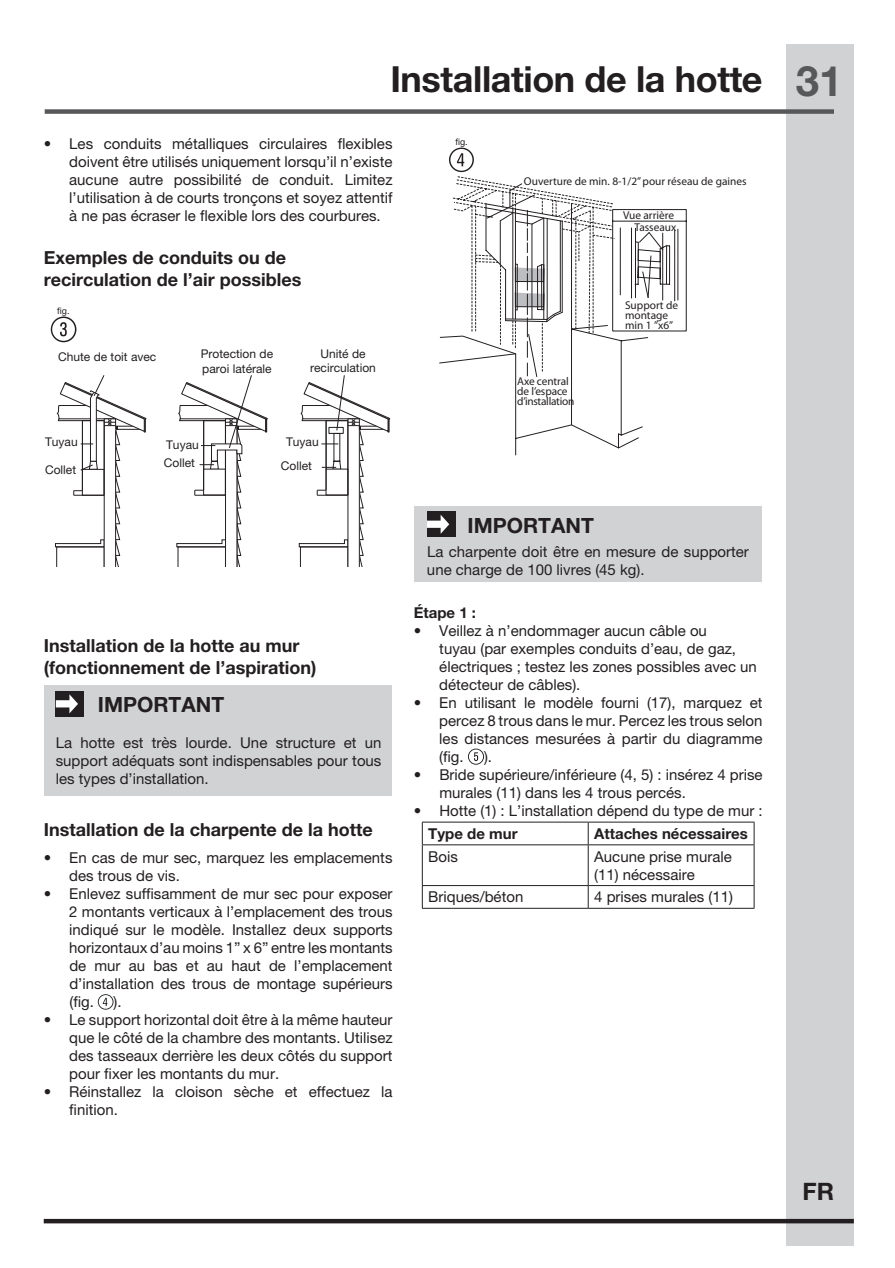
<style>
.page{position:relative;width:895px;height:1268px;background:#fff}
.page>*{position:absolute;margin:0;border:0;box-sizing:border-box;transform-origin:0 0}
.t1{font:700 42px "Helvetica Neue LT Pro";color:#57585a}
.t2{font:700 36px "Helvetica Neue LT Pro";letter-spacing:-.01em;color:#231f20}
.t3{font:700 24px "Helvetica Neue LT Pro";color:#231f20}
.t4{font:700 21px "Helvetica Neue LT Pro";color:#231f20}
.t5{font:700 18px/21.6px "Helvetica Neue LT Pro";color:#231f20}
.t6{font:15px/18px "Helvetica Neue LT Pro";color:#231f20}
.t7{font:700 15px "Helvetica Neue LT Pro";color:#231f20}
.t8{font:12px/14.4px "Helvetica Neue LT Pro";color:#231f20}
.t9{font:11.4px/10.1px "Myriad Pro";color:#231f20}
.t10{font:9px "Helvetica Neue LT Pro";color:#231f20}
</style>
<div class="page">
<div style="left:786px;top:44px;width:68px;height:1201px;background:#d1d2d4"></div>
<div style="left:44px;top:1218px;width:810px;height:5px;background:#231f20"></div>
<div style="left:45px;top:109px;width:789px;height:5px;background:#57585a"></div>
<svg style="left:55px;top:375px;width:91px;height:191px"></svg>
<svg style="left:176px;top:375px;width:92px;height:191px"></svg>
<svg style="left:299px;top:375px;width:91px;height:191px"></svg>
<svg style="left:51px;top:316px;width:25px;height:26px"></svg>
<div style="left:44px;top:685px;width:347px;height:111px;background:#d1d2d4"></div>
<div style="left:56px;top:690px;width:28px;height:26px;background:#231f20"></div>
<svg style="left:56px;top:694px;width:22px;height:19px"></svg>
<svg style="left:97px;top:994px;width:16px;height:15px"></svg>
<svg style="left:515px;top:377px;width:128px;height:78px"></svg>
<svg style="left:439px;top:147px;width:248px;height:230px"></svg>
<div style="left:414px;top:506px;width:347px;height:75px;background:#d1d2d4"></div>
<div style="left:427px;top:511px;width:28px;height:26px;background:#231f20"></div>
<svg style="left:427px;top:515px;width:22px;height:18px"></svg>
<svg style="left:468px;top:748px;width:16px;height:16px"></svg>
<hr style="left:422px;top:821px;width:166px;height:1px;background:#231f20">
<svg style="left:422px;top:822px;width:1px;height:22px"></svg>
<hr style="left:588px;top:821px;width:166px;height:1px;background:#231f20">
<svg style="left:588px;top:822px;width:1px;height:22px"></svg>
<svg style="left:753px;top:822px;width:1px;height:22px"></svg>
<hr style="left:422px;top:844px;width:166px;height:1px;background:#231f20">
<hr style="left:422px;top:845px;width:1px;height:40px;background:#231f20">
<hr style="left:588px;top:844px;width:166px;height:1px;background:#231f20">
<hr style="left:588px;top:845px;width:1px;height:40px;background:#231f20">
<hr style="left:753px;top:845px;width:1px;height:40px;background:#231f20">
<hr style="left:422px;top:885px;width:166px;height:1px;background:#231f20">
<svg style="left:422px;top:885px;width:1px;height:22px"></svg>
<hr style="left:588px;top:885px;width:166px;height:1px;background:#231f20">
<svg style="left:588px;top:885px;width:1px;height:22px"></svg>
<svg style="left:753px;top:885px;width:1px;height:22px"></svg>
<hr style="left:422px;top:907px;width:166px;height:1px;background:#231f20">
<hr style="left:588px;top:907px;width:166px;height:1px;background:#231f20">
<h2 class="t2" style="left:390px;top:56px;width:374px">Installation de la hotte</h2>
<p class="t6" style="left:69px;top:134px;width:325px;text-align:justify;text-indent:-26px">• Les conduits métalliques circulaires flexibles doivent être utilisés uniquement lorsqu’il n’existe aucune autre possibilité de conduit. Limitez l’utilisation à de courts tronçons et soyez attentif à ne pas écraser le flexible lors des courbures.</p>
<p class="t5" style="left:44px;top:246px;width:259px">Exemples de conduits ou de recirculation de l’air possibles</p>
<p class="t10" style="left:57px;top:305px;width:14px">fig.</p>
<p class="t8" style="left:58px;top:349px;width:100px">Chute de toit avec</p>
<p class="t8" style="left:201px;top:346px;width:74px">Protection de paroi latérale</p>
<p class="t8" style="left:310px;top:346px;width:67px;text-align:center">Unité de recirculation</p>
<p class="t8" style="left:45px;top:435px;width:34px">Tuyau</p>
<p class="t8" style="left:45px;top:462px;width:33px">Collet</p>
<p class="t8" style="left:166px;top:437px;width:34px">Tuyau</p>
<p class="t8" style="left:286px;top:434px;width:34px">Tuyau</p>
<p class="t8" style="left:164px;top:455px;width:33px">Collet</p>
<p class="t8" style="left:281px;top:458px;width:33px">Collet</p>
<p class="t5" style="left:44px;top:634px;width:274px">Installation de la hotte au mur (fonctionnement de l’aspiration)</p>
<h3 class="t4" style="left:98px;top:691px;width:128px">IMPORTANT</h3>
<p class="t6" style="left:56px;top:733px;width:327px;text-align:justify">La hotte est très lourde. Une structure et un support adéquats sont indispensables pour tous les types d’installation.</p>
<p class="t5" style="left:44px;top:818px;width:330px">Installation de la charpente de la hotte</p>
<p class="t6" style="left:69px;top:847px;width:325px;text-indent:-26px">• En cas de mur sec, marquez les emplacements des trous de vis.</p>
<p class="t6" style="left:69px;top:883px;width:325px;text-align:justify;text-indent:-26px">• Enlevez suffisamment de mur sec pour exposer 2 montants verticaux à l’emplacement des trous indiqué sur le modèle. Installez deux supports horizontaux d’au moins 1” x 6” entre les montants de mur au bas et au haut de l’emplacement d’installation des trous de montage supérieurs (fig.</p>
<p class="t6" style="left:113px;top:991px;width:10px">).</p>
<p class="t6" style="left:69px;top:1009px;width:325px;text-align:justify;text-indent:-26px">• Le support horizontal doit être à la même hauteur que le côté de la chambre des montants. Utilisez des tasseaux derrière les deux côtés du support pour fixer les montants du mur.</p>
<p class="t6" style="left:69px;top:1081px;width:325px;text-indent:-25px">• Réinstallez la cloison sèche et effectuez la finition.</p>
<p class="t10" style="left:455px;top:136px;width:14px">fig.</p>
<p class="t9" style="left:524px;top:176px;width:224px">Ouverture de min. 8-1/2” pour réseau de gaines</p>
<p class="t9" style="left:623px;top:210px;width:53px">Vue arrière</p>
<p class="t9" style="left:634px;top:222px;width:43px">Tasseaux</p>
<p class="t9" style="left:517px;top:376px;width:59px">Axe central de l’espace d’installation</p>
<p class="t9" style="left:625px;top:300px;width:55px">Support de montage min 1 ”x6”</p>
<h3 class="t4" style="left:467px;top:512px;width:128px">IMPORTANT</h3>
<p class="t6" style="left:427px;top:542px;width:323px">La charpente doit être en mesure de supporter une charge de 100 livres (45 kg).</p>
<p class="t7" style="left:414px;top:603px;width:64px">Étape 1 :</p>
<p class="t6" style="left:439px;top:621px;width:319px;text-indent:-26px">• Veillez à n’endommager aucun câble ou<br>tuyau (par exemples conduits d’eau, de gaz, électriques ; testez les zones possibles avec un détecteur de câbles).</p>
<p class="t6" style="left:439px;top:693px;width:325px;text-align:justify;text-indent:-25px">• En utilisant le modèle fourni (17), marquez et percez 8 trous dans le mur. Percez les trous selon les distances mesurées à partir du diagramme (fig.</p>
<p class="t6" style="left:484px;top:747px;width:10px">).</p>
<p class="t6" style="left:439px;top:765px;width:325px;text-indent:-26px">• Bride supérieure/inférieure (4, 5) : insérez 4 prise murales (11) dans les 4 trous percés.</p>
<p class="t6" style="left:414px;top:801px;width:350px">• Hotte (1) : L’installation dépend du type de mur :</p>
<p class="t7" style="left:428px;top:824px;width:91px">Type de mur</p>
<p class="t7" style="left:594px;top:824px;width:155px">Attaches nécessaires</p>
<p class="t6" style="left:428px;top:846px;width:31px">Bois</p>
<p class="t6" style="left:594px;top:846px;width:139px">Aucune prise murale (11) nécessaire</p>
<p class="t6" style="left:428px;top:887px;width:97px">Briques/béton</p>
<p class="t6" style="left:594px;top:887px;width:140px">4 prises murales (11)</p>
<h1 class="t1" style="left:795px;top:55px;width:48px">31</h1>
<h3 class="t3" style="left:802px;top:1176px;width:33px">FR</h3>
</div>
